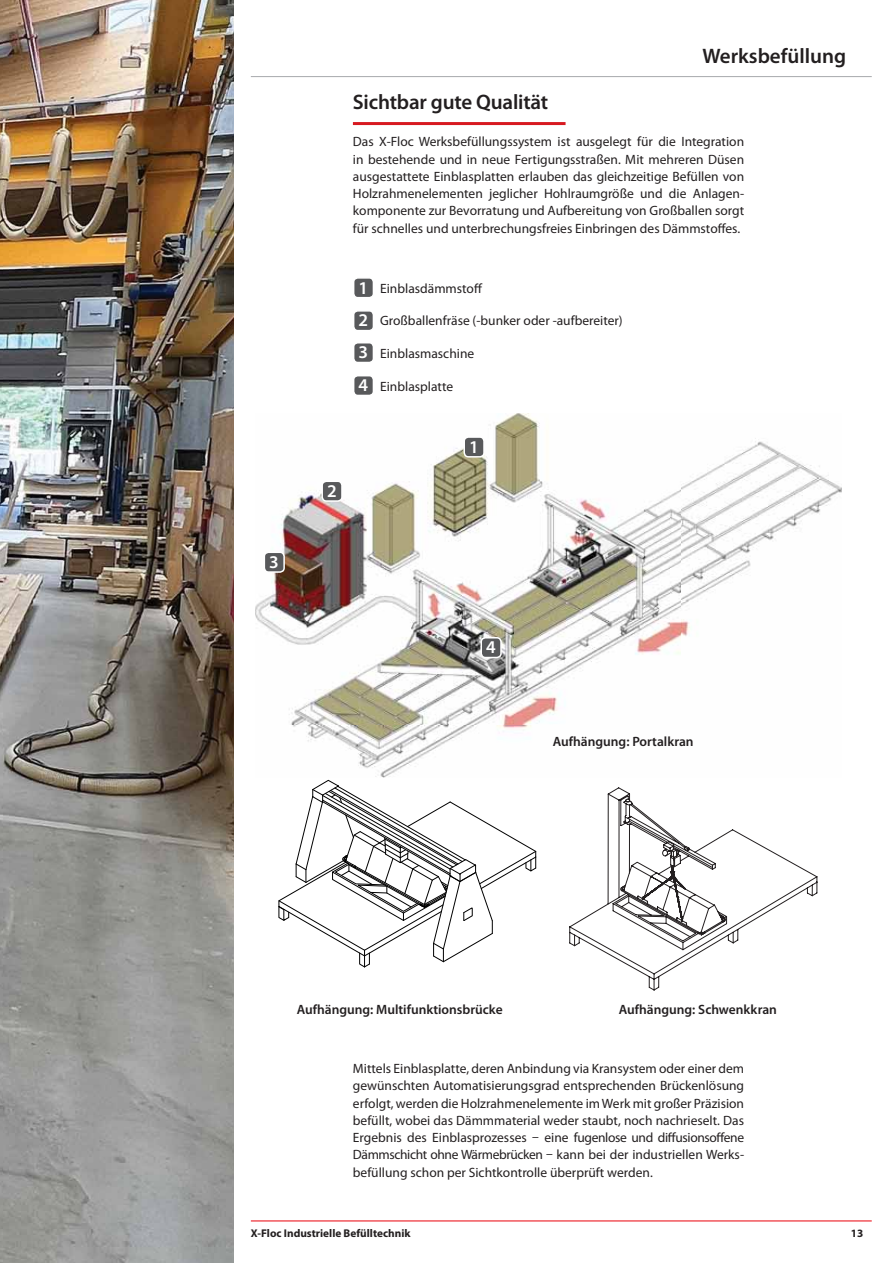
<style>
.page{position:relative;width:893px;height:1263px;background:#fff}
.page>*{position:absolute;margin:0;border:0;box-sizing:border-box;transform-origin:0 0}
.t1{font:600 21px "Myriad Pro";letter-spacing:-.01em;color:#231f20}
.t2{font:600 18px/32.5px "Myriad Pro";color:#fff;text-align:justify}
.t3{font:13.5px/17.2px "Myriad Pro";color:#231f20;text-align:justify}
.t4{font:600 13.5px "Myriad Pro";color:#231f20}
.t5{font:700 11.25px "Myriad Pro";color:#231f20}
</style>
<div class="page">
<hr style="left:251px;top:76px;width:621px;height:1px;background:#a7a9ac">
<hr style="left:251px;top:1220px;width:621px;height:2px;background:#ed1c24">
<img style="left:255px;top:413px;width:587px;height:364px">
<div style="left:464px;top:437px;width:20px;height:20px;background:#58595b;border-radius:4px"></div>
<div style="left:463px;top:436px;width:22px;height:22px;border:2px solid #fff;border-radius:4px"></div>
<div style="left:322px;top:481px;width:20px;height:20px;background:#58595b;border-radius:4px"></div>
<div style="left:321px;top:481px;width:22px;height:21px;border:2px solid #fff;border-radius:4px"></div>
<div style="left:481px;top:638px;width:20px;height:20px;background:#58595b;border-radius:4px"></div>
<div style="left:480px;top:637px;width:22px;height:21px;border:2px solid #fff;border-radius:4px"></div>
<svg style="left:569px;top:787px;width:248px;height:204px"></svg>
<svg style="left:278px;top:780px;width:258px;height:187px"></svg>
<img style="left:0;top:0;width:234px;height:1263px">
<div style="left:264px;top:552px;width:20px;height:20px;background:#58595b;border-radius:4px"></div>
<div style="left:264px;top:552px;width:21px;height:21px;border:2px solid #fff;border-radius:4px"></div>
<hr style="left:353px;top:122px;width:212px;height:3px;background:#d71920">
<div style="left:354px;top:278px;width:19px;height:20px;background:#58595b;border-radius:4px"></div>
<div style="left:353px;top:277px;width:21px;height:21px;border:2px solid #fff;border-radius:4px"></div>
<div style="left:354px;top:311px;width:19px;height:20px;background:#58595b;border-radius:4px"></div>
<div style="left:353px;top:310px;width:21px;height:21px;border:2px solid #fff;border-radius:4px"></div>
<div style="left:354px;top:343px;width:19px;height:20px;background:#58595b;border-radius:4px"></div>
<div style="left:353px;top:342px;width:21px;height:21px;border:2px solid #fff;border-radius:4px"></div>
<div style="left:354px;top:376px;width:19px;height:19px;background:#58595b;border-radius:4px"></div>
<div style="left:353px;top:375px;width:21px;height:21px;border:2px solid #fff;border-radius:4px"></div>
<h1 class="t1" style="left:353px;top:94px;width:197px">Sichtbar gute Qualität</h1>
<h1 class="t1" style="left:702px;top:48px;width:145px">Werksbefüllung</h1>
<p class="t3" style="left:353px;top:134px;width:393px">Das X-Floc Werksbefüllungssystem ist ausgelegt für die Integration in bestehende und in neue Fertigungsstraßen. Mit mehreren Düsen ausgestattete Einblasplatten erlauben das gleichzeitige Befüllen von Holzrahmenelementen jeglicher Hohlraumgröße und die Anlagen&shy;komponente zur Bevorratung und Aufbereitung von Großballen sorgt für schnelles und unterbrechungsfreies Einbringen des Dämmstoffes.</p>
<h2 class="t2" style="left:269px;top:547px;width:11px">3</h2>
<h2 class="t2" style="left:327px;top:476px;width:11px">2</h2>
<h2 class="t2" style="left:359px;top:272px;width:11px">1<br>2<br>3<br>4</h2>
<p class="t3" style="left:380px;top:280px;width:104px">Einblasdämmstoff</p>
<p class="t3" style="left:380px;top:313px;width:244px">Großballenfräse (-bunker oder -aufbereiter)</p>
<p class="t3" style="left:380px;top:346px;width:96px">Einblasmaschine</p>
<p class="t3" style="left:380px;top:379px;width:74px">Einblasplatte</p>
<h2 class="t2" style="left:469px;top:432px;width:11px">1</h2>
<h2 class="t2" style="left:486px;top:632px;width:11px">4</h2>
<p class="t4" style="left:553px;top:736px;width:142px">Aufhängung: Portalkran</p>
<p class="t4" style="left:297px;top:1004px;width:207px">Aufhängung: Multifunktionsbrücke</p>
<p class="t4" style="left:619px;top:1004px;width:160px">Aufhängung: Schwenkkran</p>
<p class="t3" style="left:353px;top:1061px;width:393px">Mittels Einblasplatte, deren Anbindung via Kransystem oder einer dem gewünschten Automatisierungsgrad entsprechenden Brückenlösung erfolgt, werden die Holzrahmenelemente im Werk mit großer Präzision befüllt, wobei das Dämmmaterial weder staubt, noch nachrieselt. Das Ergebnis des Einblasprozesses – eine fugenlose und diffusionsoffene Dämmschicht ohne Wärmebrücken – kann bei der industriellen Werks&shy;befüllung schon per Sichtkontrolle überprüft werden.</p>
<p class="t5" style="left:251px;top:1229px;width:161px">X-Floc Industrielle Befülltechnik</p>
<p class="t5" style="left:851px;top:1229px;width:14px">13</p>
</div>
